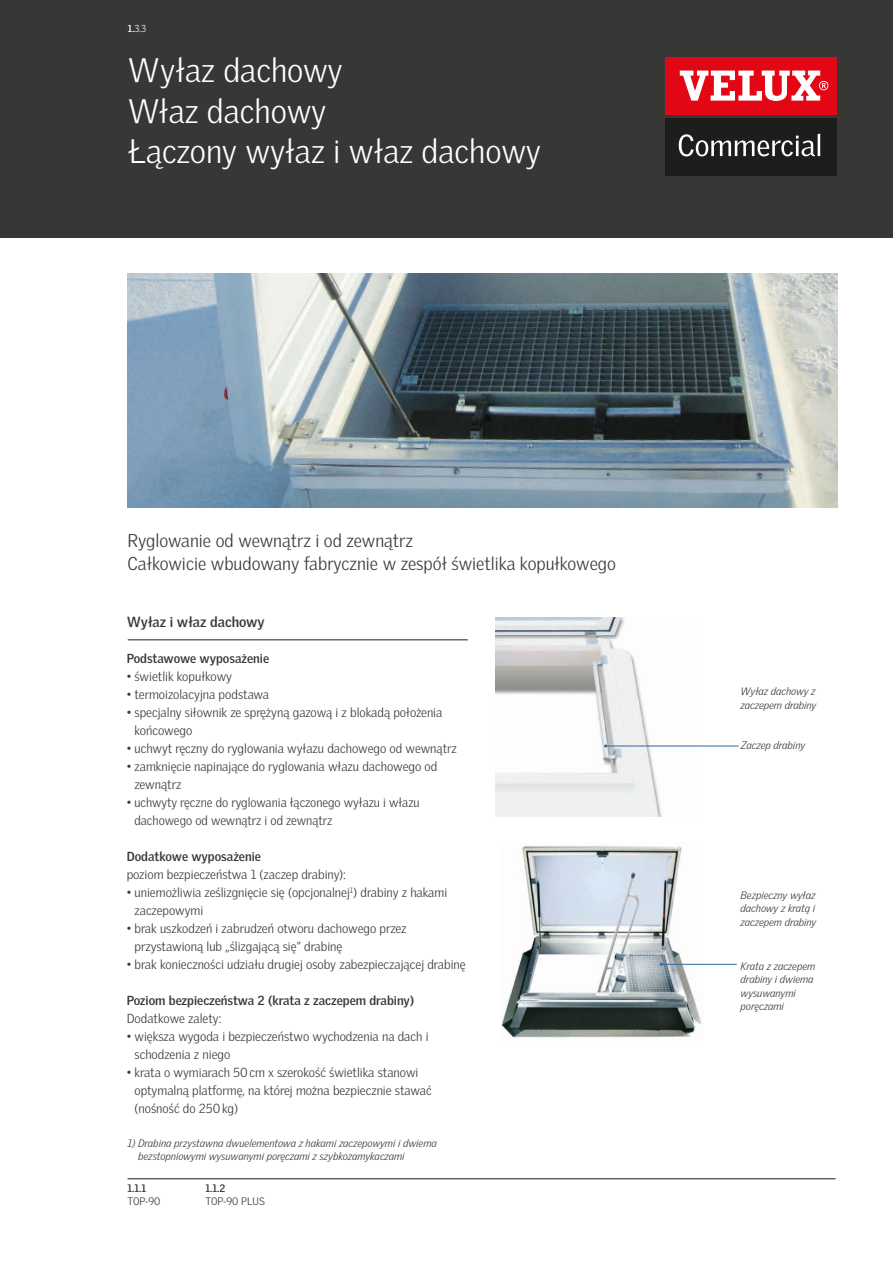
<style>
.page{position:relative;width:893px;height:1263px;background:#fff}
.page>*{position:absolute;margin:0;border:0;box-sizing:border-box;transform-origin:0 0}
.t1{font:300 33px/40.5px "Velux Gothic";color:#fff}
.t2{font:300 18px/23.2px "Velux Gothic";color:#373735}
.t3{font:700 14.25px "Velux Gothic";color:#373735}
.t4{font:300 12.75px/18px "Velux Gothic";color:#373735}
.t5{font:700 12.75px "Velux Gothic";color:#373735}
.t6{font:italic 300 10.5px/13.5px "Velux Gothic";color:#373735}
.t7{font:300 10.5px "Velux Gothic";color:#373735}
.t8{font:700 10.5px "Velux Gothic";color:#373735}
.t9{font:300 9.75px "Velux Gothic";color:#fff}
.s1{font-weight:700}
</style>
<div class="page">
<img style="left:128px;top:273px;width:710px;height:234px">
<hr style="left:128px;top:640px;width:340px;height:1px;background:#1d1d1b">
<img style="left:495px;top:617px;width:207px;height:200px">
<img style="left:501px;top:846px;width:203px;height:192px">
<hr style="left:661px;top:964px;width:76px;height:1px;background:#2e699a">
<hr style="left:605px;top:746px;width:134px;height:1px;background:#2e699a">
<div style="left:0;top:0;width:893px;height:237px;background:#373735"></div>
<div style="left:665px;top:57px;width:171px;height:57px;background:#e30614"></div>
<svg style="left:680px;top:71px;width:148px;height:30px"></svg>
<div style="left:665px;top:118px;width:171px;height:57px;background:#1d1d1b"></div>
<svg style="left:679px;top:134px;width:141px;height:22px"></svg>
<hr style="left:128px;top:1178px;width:708px;height:1px;background:#1d1d1b">
<p class="t9" style="left:128px;top:23px;width:20px"><span class="s1">1.</span>3.3</p>
<h1 class="t1" style="left:128px;top:50px;width:415px">Wyłaz dachowy<br>Właz dachowy<br>Łączony wyłaz i właz dachowy</h1>
<h2 class="t2" style="left:128px;top:528px;width:490px">Ryglowanie od wewnątrz i od zewnątrz<br>Całkowicie wbudowany fabrycznie w zespół świetlika kopułkowego</h2>
<p class="t3" style="left:127px;top:613px;width:140px">Wyłaz i właz dachowy</p>
<p class="t5" style="left:127px;top:650px;width:144px">Podstawowe wyposażenie</p>
<p class="t4" style="left:127px;top:667px;width:107px">• świetlik kopułkowy</p>
<p class="t4" style="left:127px;top:685px;width:144px">• termoizolacyjna podstawa</p>
<p class="t4" style="left:134px;top:703px;width:309px;text-indent:-8px">• specjalny siłownik ze sprężyną gazową i z blokadą położenia końcowego</p>
<p class="t4" style="left:127px;top:739px;width:332px">• uchwyt ręczny do ryglowania wyłazu dachowego od wewnątrz</p>
<p class="t4" style="left:134px;top:757px;width:304px;text-indent:-8px">• zamknięcie napinające do ryglowania włazu dachowego od zewnątrz</p>
<p class="t4" style="left:134px;top:793px;width:287px;text-indent:-8px">• uchwyty ręczne do ryglowania łączonego wyłazu i włazu dachowego od wewnątrz i od zewnątrz</p>
<p class="t5" style="left:127px;top:848px;width:136px">Dodatkowe wyposażenie</p>
<p class="t4" style="left:127px;top:865px;width:221px">poziom bezpieczeństwa 1 (zaczep drabiny):</p>
<p class="t4" style="left:134px;top:883px;width:314px;text-indent:-8px">• uniemożliwia ześlizgnięcie się (opcjonalnej<sup>1</sup>) drabiny z hakami zaczepowymi</p>
<p class="t4" style="left:134px;top:919px;width:274px;text-indent:-8px">• brak uszkodzeń i zabrudzeń otworu dachowego przez przystawioną lub „ślizgającą się” drabinę</p>
<p class="t4" style="left:127px;top:955px;width:340px">• brak konieczności udziału drugiej osoby zabezpieczającej drabinę</p>
<p class="t5" style="left:127px;top:992px;width:289px">Poziom bezpieczeństwa 2 (krata z zaczepem drabiny)</p>
<p class="t4" style="left:127px;top:1009px;width:96px">Dodatkowe zalety:</p>
<p class="t4" style="left:134px;top:1027px;width:296px;text-indent:-8px">• większa wygoda i bezpieczeństwo wychodzenia na dach i schodzenia z niego</p>
<p class="t4" style="left:134px;top:1063px;width:299px;text-indent:-8px">• krata o wymiarach 50 cm x szerokość świetlika stanowi optymalną platformę, na której można bezpiecznie stawać (nośność do 250 kg)</p>
<p class="t6" style="left:138px;top:1136px;width:300px;text-indent:-11px">1) Drabina przystawna dwuelementowa z hakami zaczepowymi i dwiema bezstopniowymi wysuwanymi poręczami z szybkozamykaczami</p>
<p class="t8" style="left:128px;top:1181px;width:20px">1.1.1</p>
<p class="t7" style="left:128px;top:1195px;width:35px">TOP-90</p>
<p class="t8" style="left:206px;top:1181px;width:21px">1.1.2</p>
<p class="t7" style="left:206px;top:1195px;width:61px">TOP-90 PLUS</p>
<p class="t6" style="left:741px;top:685px;width:77px">Wyłaz dachowy z zaczepem drabiny</p>
<p class="t6" style="left:741px;top:739px;width:66px">Zaczep drabiny</p>
<p class="t6" style="left:741px;top:888px;width:77px;text-align:justify">Bezpieczny wyłaz dachowy z kratą i zaczepem drabiny</p>
<p class="t6" style="left:741px;top:959px;width:76px">Krata z zaczepem drabiny i dwiema wysuwanymi poręczami</p>
</div>
